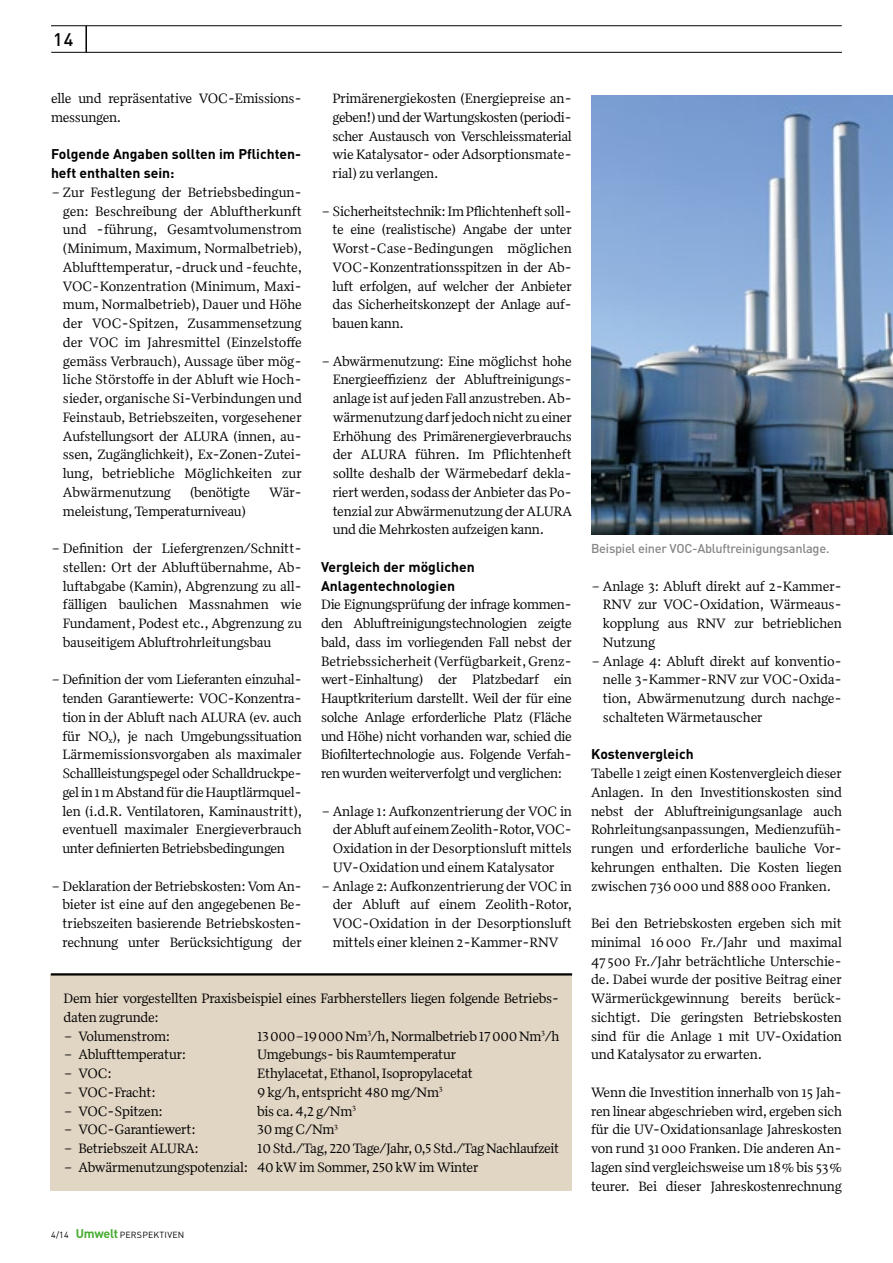
<style>
.page{position:relative;width:893px;height:1263px;background:#fff}
.page>*{position:absolute;margin:0;border:0;box-sizing:border-box;transform-origin:0 0}
.t1{font:500 18px "DINOT";color:#000}
.t2{font:13.95px/18.8px "Quiosco One";letter-spacing:-.02em;color:#000;text-align:justify}
.t3{font:13.95px/18.8px "Quiosco One LF";letter-spacing:-.02em;color:#000}
.t4{font:700 13.95px/18.8px "DINOT";color:#000}
.t5{font:500 12.75px "DINOT";letter-spacing:-.02em;color:#868786}
.t6{font:8.85px "DINOT";letter-spacing:.025em;color:#000}
.s1{font-weight:700;font-size:12.45px;color:#47ac30}
</style>
<div class="page">
<hr style="left:51px;top:25px;width:791px;height:1px;background:#000">
<hr style="left:51px;top:52px;width:791px;height:1px;background:#000">
<hr style="left:85px;top:26px;width:2px;height:26px;background:#000">
<div style="left:51px;top:975px;width:521px;height:216px;background:#e1d5c3"></div>
<hr style="left:51px;top:973px;width:521px;height:2px;background:#000">
<img style="left:591px;top:96px;width:302px;height:438px">
<p class="t1" style="left:53px;top:27px;width:22px">14</p>
<p class="t2" style="left:51px;top:89px;width:252px">elle und repräsentative VOC-Emissions&shy;messungen.</p>
<p class="t4" style="left:51px;top:144px;width:252px">Folgende Angaben sollten im Pflichten&shy;heft enthalten sein:</p>
<p class="t2" style="left:63px;top:182px;width:241px;text-indent:-12px">– Zur Festlegung der Betriebsbedingun&shy;gen: Beschreibung der Abluftherkunft und -führung, Gesamtvolumenstrom (Minimum, Maximum, Normalbetrieb), Ablufttemperatur, -druck und -feuchte, VOC-Konzentration (Minimum, Maxi&shy;mum, Normalbetrieb), Dauer und Höhe der VOC-Spitzen, Zusammensetzung der VOC im Jahresmittel (Einzelstoffe gemäss Verbrauch), Aussage über mög&shy;liche Störstoffe in der Abluft wie Hoch&shy;sieder, organische Si-Verbindungen und Feinstaub, Betriebszeiten, vorgesehener Aufstellungsort der ALURA (innen, au&shy;ssen, Zugänglichkeit), Ex-Zonen-Zutei&shy;lung, betriebliche Möglichkeiten zur Abwärmenutzung</p>
<p class="t2" style="left:190px;top:482px;width:62px">(benötigte</p>
<p class="t2" style="left:269px;top:482px;width:34px">Wär-</p>
<p class="t2" style="left:63px;top:501px;width:184px">meleistung, Temperaturniveau)</p>
<p class="t2" style="left:63px;top:539px;width:241px;text-indent:-12px">– Definition der Liefergrenzen/Schnitt&shy;stellen: Ort der Abluftübernahme, Ab&shy;luftabgabe (Kamin), Abgrenzung zu all&shy;fälligen baulichen Massnahmen wie Fundament, Podest etc., Abgrenzung zu bauseitigem Abluftrohrleitungsbau</p>
<p class="t2" style="left:62px;top:670px;width:241px;text-align:left;text-indent:-11px">– Definition der vom Lieferanten einzuhal&shy;tenden Garantiewerte: VOC-Konzentra&shy;tion in der Abluft nach ALURA (ev. auch für NO<sub>x</sub>), je nach Umgebungssituation Lärmemissionsvorgaben als maximaler Schallleistungspegel oder Schalldruckpe&shy;gel in 1 m Abstand für die Hauptlärmquel&shy;len (i.d.R. Ventilatoren, Kaminaustritt), eventuell maximaler Energieverbrauch unter definierten Betriebsbedingungen</p>
<p class="t2" style="left:63px;top:876px;width:241px;text-indent:-12px">– Deklaration der Betriebskosten: Vom An&shy;bieter ist eine auf den angegebenen Be&shy;triebszeiten basierende Betriebskosten&shy;rechnung unter Berücksichtigung der</p>
<p class="t2" style="left:333px;top:89px;width:241px">Primärenergiekosten (Energiepreise an&shy;geben!) und der Wartungskosten (periodi&shy;scher Austausch von Verschleissmaterial wie Katalysator- oder Adsorptionsmate&shy;rial) zu verlangen.</p>
<p class="t2" style="left:333px;top:201px;width:241px;text-indent:-12px">– Sicherheitstechnik: Im Pflichtenheft soll&shy;te eine (realistische) Angabe der unter Worst-Case-Bedingungen möglichen VOC-Konzentrationsspitzen in der Ab&shy;luft erfolgen, auf welcher der Anbieter das Sicherheitskonzept der Anlage auf&shy;bauen kann.</p>
<p class="t2" style="left:333px;top:351px;width:241px;text-indent:-12px">– Abwärmenutzung: Eine möglichst hohe Energieeffizienz der Abluftreinigungs&shy;anlage ist auf jeden Fall anzustreben. Ab&shy;wärmenutzung darf jedoch nicht zu einer Erhöhung des Primärenergieverbrauchs der ALURA führen. Im Pflichtenheft sollte deshalb der Wärmebedarf dekla&shy;riert werden, sodass der Anbieter das Po&shy;tenzial zur Abwärmenutzung der ALURA und die Mehrkosten aufzeigen kann.</p>
<p class="t4" style="left:321px;top:557px;width:155px">Vergleich der möglichen<br>Anlagentechnologien</p>
<p class="t2" style="left:321px;top:595px;width:252px;text-align:left">Die Eignungsprüfung der infrage kommen&shy;den Abluftreinigungstechnologien zeigte bald, dass im vorliegenden Fall nebst der Betriebssicherheit (Verfügbarkeit, Grenz&shy;wert-Einhaltung) der Platzbedarf ein Hauptkriterium darstellt. Weil der für eine solche Anlage erforderliche Platz (Fläche und Höhe) nicht vorhanden war, schied die Biofiltertechnologie aus. Folgende Verfah&shy;ren wurden weiterverfolgt und verglichen:</p>
<p class="t2" style="left:333px;top:801px;width:241px;text-indent:-12px">– Anlage 1: Aufkonzentrierung der VOC in der Abluft auf einem Zeolith-Rotor, VOC-Oxidation in der Desorptionsluft mittels UV-Oxidation und einem Katalysator</p>
<p class="t2" style="left:333px;top:876px;width:241px;text-indent:-12px">– Anlage 2: Aufkonzentrierung der VOC in der Abluft auf einem Zeolith-Rotor, VOC-Oxidation in der Desorptionsluft mittels einer kleinen 2-Kammer-RNV</p>
<p class="t3" style="left:64px;top:989px;width:497px">Dem hier vorgestellten Praxisbeispiel eines Farbherstellers liegen folgende Betriebs&shy;daten zugrunde:</p>
<p class="t3" style="left:64px;top:1026px;width:108px">– Volumenstrom:</p>
<p class="t3" style="left:257px;top:1026px;width:304px">13000–19000 Nm<sup>3</sup>/h, Normalbetrieb 17000 Nm<sup>3</sup>/h</p>
<p class="t3" style="left:64px;top:1045px;width:124px">– Ablufttemperatur:</p>
<p class="t3" style="left:257px;top:1045px;width:201px">Umgebungs- bis Raumtemperatur</p>
<p class="t3" style="left:64px;top:1064px;width:50px">– VOC:</p>
<p class="t3" style="left:257px;top:1064px;width:217px">Ethylacetat, Ethanol, Isopropylacetat</p>
<p class="t3" style="left:64px;top:1082px;width:94px">– VOC- Fracht:</p>
<p class="t3" style="left:257px;top:1082px;width:187px">9 kg/h, entspricht 480 mg/Nm<sup>3</sup></p>
<p class="t3" style="left:64px;top:1101px;width:101px">– VOC- Spitzen:</p>
<p class="t3" style="left:257px;top:1101px;width:101px">bis ca. 4,2 g/Nm<sup>3</sup></p>
<p class="t3" style="left:64px;top:1120px;width:134px">– VOC- Garantiewert:</p>
<p class="t3" style="left:257px;top:1120px;width:83px">30 mg C/Nm<sup>3</sup></p>
<p class="t3" style="left:64px;top:1139px;width:137px">– Betriebszeit ALURA:</p>
<p class="t3" style="left:257px;top:1139px;width:304px">10 Std./Tag, 220 Tage/Jahr, 0,5 Std./Tag Nachlaufzeit</p>
<p class="t3" style="left:64px;top:1157px;width:416px">– Abwärmenutzungspotenzial: 40 kW im Sommer, 250 kW im Winter</p>
<p class="t6" style="left:51px;top:1228px;width:135px">4/14 <span class="s1">Umwelt</span> PERSPEKTIVEN</p>
<p class="t5" style="left:591px;top:540px;width:240px">Beispiel einer VOC-Abluftreinigungsanlage.</p>
<p class="t2" style="left:603px;top:576px;width:241px;text-indent:-12px">– Anlage 3: Abluft direkt auf 2-Kammer-RNV zur VOC-Oxidation, Wärmeaus&shy;kopplung aus RNV zur betrieblichen Nutzung</p>
<p class="t2" style="left:603px;top:651px;width:241px;text-indent:-12px">– Anlage 4: Abluft direkt auf konventio&shy;nelle 3-Kammer-RNV zur VOC-Oxida&shy;tion, Abwärmenutzung durch nachge&shy;schalteten Wärmetauscher</p>
<p class="t4" style="left:591px;top:744px;width:104px">Kostenvergleich</p>
<p class="t2" style="left:591px;top:764px;width:252px">Tabelle 1 zeigt einen Kostenvergleich dieser Anlagen. In den Investitionskosten sind nebst der Abluftreinigungsanlage auch Rohrleitungsanpassungen, Medienzufüh&shy;rungen und erforderliche bauliche Vor&shy;kehrungen enthalten. Die Kosten liegen zwischen 736000 und 888000 Franken.</p>
<p class="t2" style="left:591px;top:914px;width:252px">Bei den Betriebskosten ergeben sich mit minimal 16000 Fr./Jahr und maximal 47500 Fr./Jahr beträchtliche Unterschie&shy;de. Dabei wurde der positive Beitrag einer Wärmerückgewinnung bereits berück&shy;sichtigt. Die geringsten Betriebskosten sind für die Anlage 1 mit UV-Oxidation und Katalysator zu erwarten.</p>
<p class="t2" style="left:591px;top:1082px;width:252px">Wenn die Investition innerhalb von 15 Jah&shy;ren linear abgeschrieben wird, ergeben sich für die UV-Oxidationsanlage Jahreskosten von rund 31000 Franken. Die anderen An&shy;lagen sind vergleichsweise um 18 % bis 53 % teurer. Bei dieser Jahreskostenrechnung</p>
</div>
